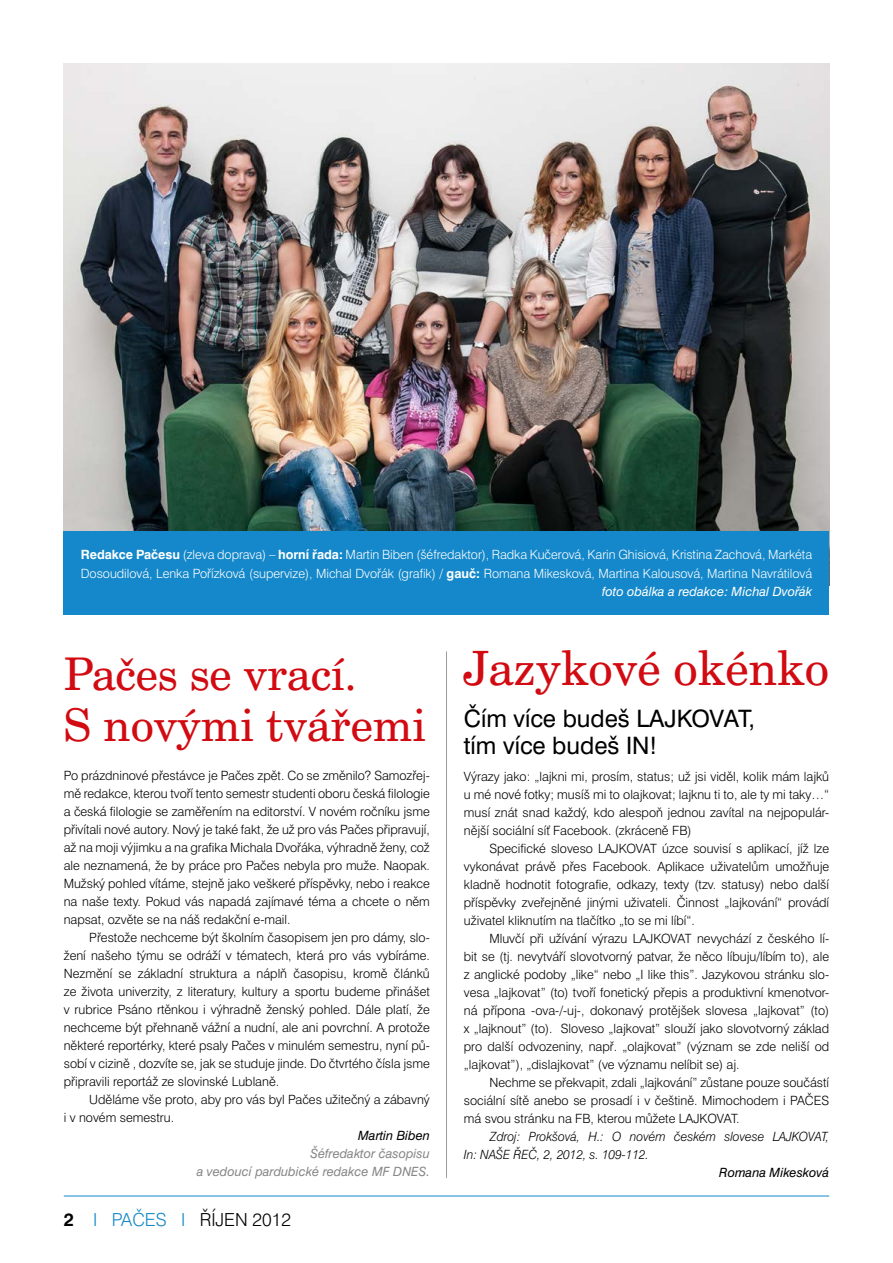
<style>
.page{position:relative;width:893px;height:1263px;background:#fff}
.page>*{position:absolute;margin:0;border:0;box-sizing:border-box;transform-origin:0 0}
.t1{font:47.25px "Century Schoolbook AT";color:#d20a11}
.t2{font:45px/51px "Century Schoolbook AT";color:#d20a11}
.t3{font:24px/27px "Swiss 721 AT";color:#000}
.t4{font:300 18px "Swiss 721 AT";color:#000}
.t5{font:300 12.75px/18px "Swiss 721 AT";color:#000;text-align:justify}
.t6{font:300 12.75px/18.8px "Swiss 721 AT";letter-spacing:-.005em;color:#fff;text-align:right}
.t7{font:italic 300 12.75px/18px "Swiss 721 AT";letter-spacing:-.005em;color:#000}
.t8{font:italic 12.75px/18px "Swiss 721 AT";color:#878787;text-align:right}
.t9{font:italic 12.75px "Swiss 721 AT";color:#000}
.s1{font-weight:700}
.s2{font-weight:400;font-style:italic}
.s3{color:#1488ca}
</style>
<div class="page">
<hr style="left:64px;top:1195px;width:765px;height:1px;background:#1488ca">
<img style="left:64px;top:64px;width:765px;height:467px">
<hr style="left:446px;top:651px;width:1px;height:527px;background:#9d9d9c">
<div style="left:64px;top:531px;width:765px;height:84px;background:#1488ca"></div>
<p class="t6" style="left:81px;top:545px;width:733px"><span class="s1">Redakce Pačesu</span> (zleva doprava) – <span class="s1">horní řada:</span> Martin Biben (šéfredaktor), Radka Kučerová, Karin Ghisiová, Kristina Zachová, Markéta<br>Dosoudilová, Lenka Pořízková (supervize), Michal Dvořák (grafik) / <span class="s1">gauč:</span> Romana Mikesková, Martina Kalousová, Martina Navrátilová <span class="s2">foto obálka a redakce: Michal Dvořák</span></p>
<h2 class="t2" style="left:64px;top:648px;width:364px">Pačes se vrací.<br>S novými tvářemi</h2>
<p class="t5" style="left:64px;top:766px;width:368px">Po prázdninové přestávce je Pačes zpět. Co se změnilo? Samozřej&shy;mě redakce, kterou tvoří tento semestr studenti oboru česká filologie a česká filologie se zaměřením na editorství. V novém ročníku jsme přivítali nové autory. Nový je také fakt, že už pro vás Pačes připravují, až na moji výjimku a na grafika Michala Dvořáka, výhradně ženy, což ale neznamená, že by práce pro Pačes nebyla pro muže. Naopak.<br>Mužský pohled vítáme, stejně jako veškeré příspěvky, nebo i reakce na naše texty. Pokud vás napadá zajímavé téma a chcete o něm napsat, ozvěte se na náš redakční e-mail.</p>
<p class="t5" style="left:64px;top:928px;width:368px;text-indent:26px">Přestože nechceme být školním časopisem jen pro dámy, slo&shy;žení našeho týmu se odráží v tématech, která pro vás vybíráme.<br>Nezmění se základní struktura a náplň časopisu, kromě článků ze života univerzity, z literatury, kultury a sportu budeme přinášet v rubrice Psáno rtěnkou i výhradně ženský pohled. Dále platí, že nechceme být přehnaně vážní a nudní, ale ani povrchní. A protože některé reportérky, které psaly Pačes v minulém semestru, nyní pů&shy;sobí v cizině , dozvíte se, jak se studuje jinde. Do čtvrtého čísla jsme připravili reportáž ze slovinské Lublaně.</p>
<p class="t5" style="left:64px;top:1090px;width:368px;text-indent:26px">Uděláme vše proto, aby pro vás byl Pačes užitečný a zábavný i v novém semestru.</p>
<p class="t9" style="left:358px;top:1128px;width:73px">Martin Biben</p>
<p class="t8" style="left:197px;top:1144px;width:235px">Šéfredaktor časopisu<br>a vedoucí pardubické redakce MF DNES.</p>
<h3 class="t4" style="left:64px;top:1208px;width:229px"><span class="s1">2</span> <span class="s3">I PAČES I</span> ŘÍJEN 2012</h3>
<h1 class="t1" style="left:464px;top:640px;width:367px">Jazykové okénko</h1>
<h3 class="t3" style="left:464px;top:705px;width:293px">Čím více budeš LAJKOVAT, tím více budeš IN!</h3>
<p class="t5" style="left:464px;top:767px;width:367px">Výrazy jako: „lajkni mi, prosím, status; už jsi viděl, kolik mám lajků u mé nové fotky; musíš mi to olajkovat; lajknu ti to, ale ty mi taky…“ musí znát snad každý, kdo alespoň jednou zavítal na nejpopulár&shy;nější sociální síť Facebook. (zkráceně FB)</p>
<p class="t5" style="left:464px;top:839px;width:367px;text-indent:26px">Specifické sloveso LAJKOVAT úzce souvisí s aplikací, jíž lze vykonávat právě přes Facebook. Aplikace uživatelům umožňuje kladně hodnotit fotografie, odkazy, texty (tzv. statusy) nebo další příspěvky zveřejněné jinými uživateli. Činnost „lajkování“ provádí uživatel kliknutím na tlačítko „to se mi líbí“.</p>
<p class="t5" style="left:464px;top:929px;width:367px;text-indent:26px">Mluvčí při užívání výrazu LAJKOVAT nevychází z českého lí&shy;bit se (tj. nevytváří slovotvorný patvar, že něco líbuju/líbím to), ale z anglické podoby „like“ nebo „I like this”. Jazykovou stránku slo&shy;vesa „lajkovat” (to) tvoří fonetický přepis a produktivní kmenotvor&shy;ná přípona -ova-/-uj-, dokonavý protějšek slovesa „lajkovat” (to) x „lajknout” (to). Sloveso „lajkovat” slouží jako slovotvorný základ pro další odvozeniny, např. „olajkovat” (význam se zde neliší od „lajkovat”), „dislajkovat” (ve významu nelíbit se) aj.</p>
<p class="t5" style="left:464px;top:1073px;width:367px;text-indent:26px">Nechme se překvapit, zdali „lajkování” zůstane pouze součástí sociální sítě anebo se prosadí i v češtině. Mimochodem i PAČES má svou stránku na FB, kterou můžete LAJKOVAT.</p>
<p class="t7" style="left:464px;top:1127px;width:367px;text-indent:26px">Zdroj: Prokšová, H.: O novém českém slovese LAJKOVAT,<br>In: NAŠE ŘEČ, 2, 2012, s. 109-112.</p>
<p class="t9" style="left:719px;top:1164px;width:111px">Romana Mikesková</p>
</div>
